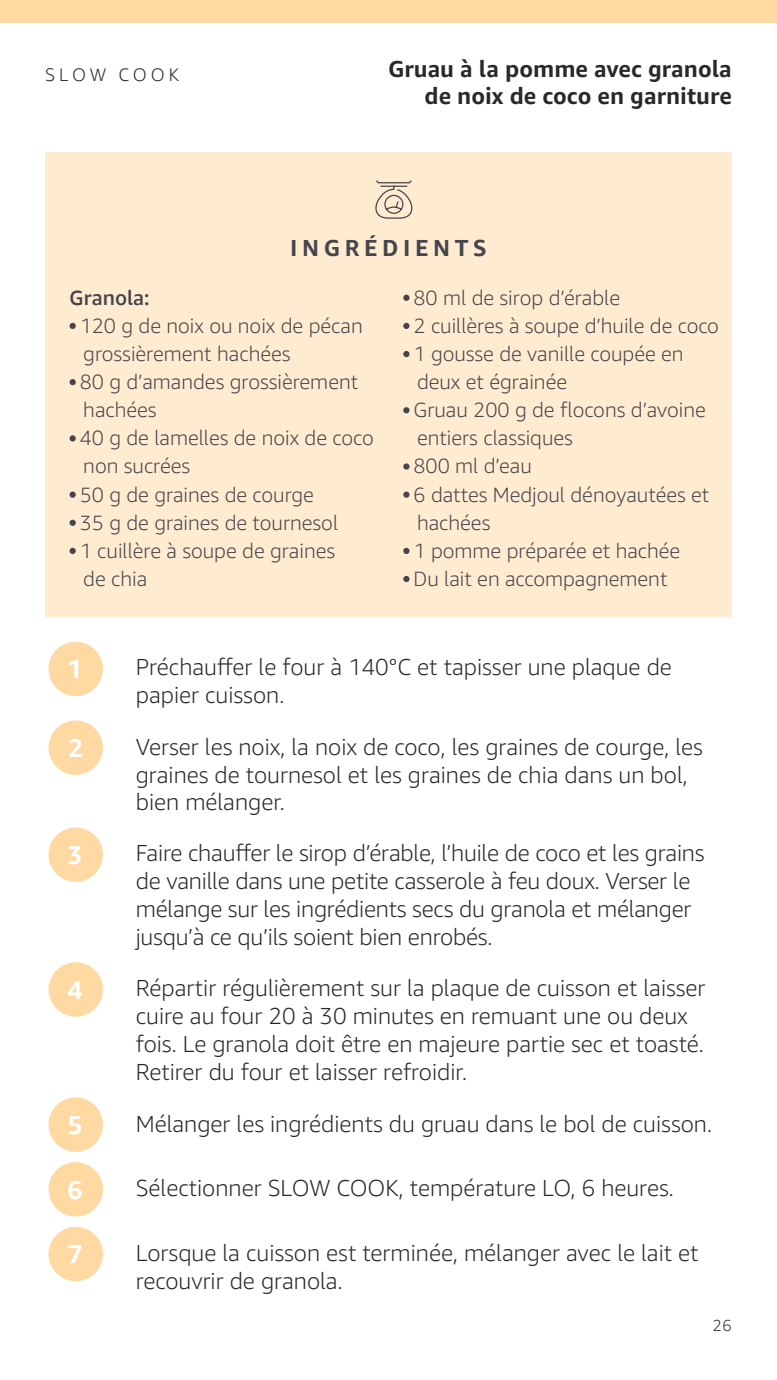
<style>
.page{position:relative;width:777px;height:1380px;background:#fff}
.page>*{position:absolute;margin:0;border:0;box-sizing:border-box;transform-origin:0 0}
.t1{font:700 25.75px "Amazon Ember";color:#fff}
.t2{font:300 23.12px/27.8px "Amazon Ember";color:#28292b}
.t3{font:700 23.12px/27.8px "Amazon Ember";color:#28292b;text-align:right}
.t4{font:700 23.12px "Amazon Ember";letter-spacing:.2em;color:#45454d}
.t5{font:300 20.62px/28.1px "Amazon Ember";color:#45454d}
.t6{font:500 20.62px "Amazon Ember";color:#45454d}
.t7{font:300 18.12px "Amazon Ember";letter-spacing:.21em;color:#28292b}
.t8{font:300 15.94px "Amazon Ember";color:#28292b}
</style>
<div class="page">
<div style="left:0;top:0;width:776px;height:22px;background:#ffd9a1"></div>
<div style="left:45px;top:152px;width:686px;height:465px;background:#ffecd0"></div>
<svg style="left:375px;top:180px;width:38px;height:39px"></svg>
<div style="left:48px;top:642px;width:55px;height:54px;background:#ffd9a1;border-radius:50%"></div>
<div style="left:48px;top:720px;width:55px;height:55px;background:#ffd9a1;border-radius:50%"></div>
<div style="left:48px;top:827px;width:55px;height:55px;background:#ffd9a1;border-radius:50%"></div>
<div style="left:69px;top:323px;width:7px;height:6px;background:#45454d;border-radius:50%"></div>
<div style="left:69px;top:379px;width:7px;height:6px;background:#45454d;border-radius:50%"></div>
<svg style="left:69px;top:435px;width:7px;height:7px"></svg>
<div style="left:69px;top:492px;width:7px;height:6px;background:#45454d;border-radius:50%"></div>
<div style="left:69px;top:520px;width:7px;height:6px;background:#45454d;border-radius:50%"></div>
<div style="left:69px;top:548px;width:7px;height:6px;background:#45454d;border-radius:50%"></div>
<svg style="left:403px;top:295px;width:6px;height:6px"></svg>
<svg style="left:403px;top:323px;width:6px;height:6px"></svg>
<svg style="left:403px;top:351px;width:6px;height:6px"></svg>
<svg style="left:403px;top:407px;width:6px;height:6px"></svg>
<div style="left:403px;top:463px;width:6px;height:7px;background:#45454d;border-radius:50%"></div>
<svg style="left:403px;top:492px;width:6px;height:6px"></svg>
<svg style="left:403px;top:548px;width:6px;height:6px"></svg>
<svg style="left:403px;top:576px;width:6px;height:6px"></svg>
<div style="left:48px;top:962px;width:55px;height:55px;background:#ffd9a1;border-radius:50%"></div>
<div style="left:48px;top:1097px;width:55px;height:55px;background:#ffd9a1;border-radius:50%"></div>
<div style="left:48px;top:1162px;width:55px;height:55px;background:#ffd9a1;border-radius:50%"></div>
<div style="left:48px;top:1227px;width:55px;height:54px;background:#ffd9a1;border-radius:50%"></div>
<p class="t7" style="left:45px;top:64px;width:135px">SLOW COOK</p>
<p class="t3" style="left:388px;top:55px;width:345px">Gruau à la pomme avec granola de noix de coco en garniture</p>
<p class="t4" style="left:290px;top:234px;width:198px">INGRÉDIENTS</p>
<p class="t6" style="left:69px;top:285px;width:82px">Granola:</p>
<p class="t5" style="left:80px;top:312px;width:295px">120 g de noix ou noix de pécan grossièrement hachées<br>80 g d’amandes grossièrement hachées<br>40 g de lamelles de noix de coco non sucrées<br>50 g de graines de courge<br>35 g de graines de tournesol<br>1 cuillère à soupe de graines<br>de chia</p>
<p class="t5" style="left:413px;top:283px;width:307px">80 ml de sirop d’érable<br>2 cuillères à soupe d’huile de coco<br>1 gousse de vanille coupée en deux et égrainée<br>Gruau 200 g de flocons d’avoine entiers classiques<br>800 ml d’eau<br>6 dattes Medjoul dénoyautées et hachées<br>1 pomme préparée et hachée<br>Du lait en accompagnement</p>
<p class="t1" style="left:68px;top:653px;width:17px">1</p>
<p class="t1" style="left:68px;top:732px;width:17px">2</p>
<p class="t1" style="left:68px;top:839px;width:15px">3</p>
<p class="t1" style="left:67px;top:974px;width:17px">4</p>
<p class="t1" style="left:68px;top:1109px;width:15px">5</p>
<p class="t1" style="left:68px;top:1173px;width:17px">6</p>
<p class="t1" style="left:68px;top:1238px;width:16px">7</p>
<p class="t2" style="left:136px;top:653px;width:537px">Préchauffer le four à 140°C et tapisser une plaque de papier cuisson.</p>
<p class="t2" style="left:136px;top:733px;width:568px">Verser les noix, la noix de coco, les graines de courge, les graines de tournesol et les graines de chia dans un bol, bien mélanger.</p>
<p class="t2" style="left:136px;top:840px;width:570px">Faire chauffer le sirop d’érable, l’huile de coco et les grains de vanille dans une petite casserole à feu doux. Verser le mélange sur les ingrédients secs du granola et mélanger jusqu’à ce qu’ils soient bien enrobés.</p>
<p class="t2" style="left:136px;top:974px;width:571px">Répartir régulièrement sur la plaque de cuisson et laisser cuire au four 20 à 30 minutes en remuant une ou deux fois. Le granola doit être en majeure partie sec et toasté.<br>Retirer du four et laisser refroidir.</p>
<p class="t2" style="left:136px;top:1110px;width:577px">Mélanger les ingrédients du gruau dans le bol de cuisson.</p>
<p class="t2" style="left:136px;top:1174px;width:539px">Sélectionner SLOW COOK, température LO, 6 heures.</p>
<p class="t2" style="left:136px;top:1239px;width:564px">Lorsque la cuisson est terminée, mélanger avec le lait et recouvrir de granola.</p>
<p class="t8" style="left:712px;top:1315px;width:21px">26</p>
</div>
